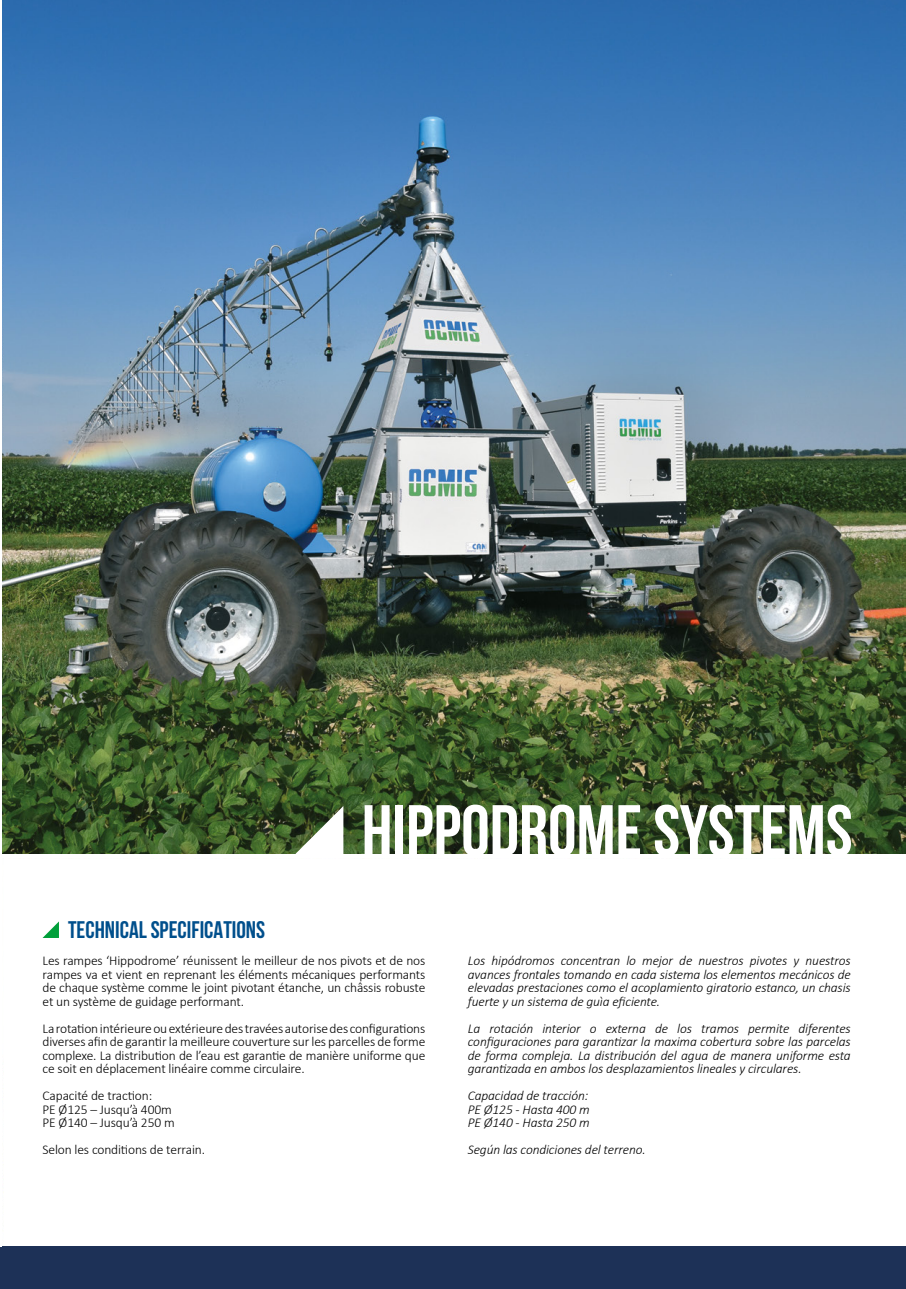
<style>
.page{position:relative;width:906px;height:1289px;background:#fff}
.page>*{position:absolute;margin:0;border:0;box-sizing:border-box;transform-origin:0 0}
.t1{font:700 72px "Bebas Neue";color:#fff}
.t2{font:700 24px "Bebas Neue";color:#004f8c}
.t3{font:300 13.5px/13.5px "Calibri";letter-spacing:-.01em;color:#000;text-align:justify}
.t4{font:italic 300 13.5px/13.5px "Calibri";letter-spacing:-.01em;color:#000;text-align:justify}
</style>
<div class="page">
<img style="left:2px;top:0;width:904px;height:938px">
<svg style="left:43px;top:921px;width:16px;height:17px"></svg>
<svg style="left:294px;top:806px;width:49px;height:48px"></svg>
<div style="left:0;top:1246px;width:906px;height:42px;background:#1d3157"></div>
<hr style="left:0;top:854px;width:906px;height:3px;background:#fff">
<h1 class="t1" style="left:362px;top:791px;width:492px">HIPPODROME SYSTEMS</h1>
<h2 class="t2" style="left:68px;top:916px;width:199px">TECHNICAL SPECIFICATIONS</h2>
<p class="t3" style="left:43px;top:953px;width:384px">Les rampes ‘Hippodrome’ réunissent le meilleur de nos pivots et de nos rampes va et vient en reprenant les éléments mécaniques performants de chaque système comme le joint pivotant étanche, un châssis robuste et un système de guidage performant.</p>
<p class="t3" style="left:43px;top:1021px;width:384px">La rotation intérieure ou extérieure des travées autorise des configurations diverses afin de garantir la meilleure couverture sur les parcelles de forme complexe. La distribution de l’eau est garantie de manière uniforme que ce soit en déplacement linéaire comme circulaire.</p>
<p class="t3" style="left:43px;top:1088px;width:134px;text-align:left">Capacité de traction:<br>PE Ø125 – Jusqu’à 400m<br>PE Ø140 – Jusqu’à 250 m</p>
<p class="t3" style="left:43px;top:1142px;width:164px">Selon les conditions de terrain.</p>
<p class="t4" style="left:468px;top:953px;width:384px">Los hipódromos concentran lo mejor de nuestros pivotes y nuestros avances frontales tomando en cada sistema los elementos mecánicos de elevadas prestaciones como el acoplamiento giratorio estanco, un chasis fuerte y un sistema de guìa eficiente.</p>
<p class="t4" style="left:468px;top:1021px;width:384px">La rotación interior o externa de los tramos permite diferentes configuraciones para garantizar la maxima cobertura sobre las parcelas de forma compleja. La distribución del agua de manera uniforme esta garantizada en ambos los desplazamientos lineales y circulares.</p>
<p class="t4" style="left:468px;top:1088px;width:123px">Capacidad de tracción:<br>PE Ø125 - Hasta 400 m PE Ø140 - Hasta 250 m</p>
<p class="t4" style="left:468px;top:1142px;width:179px">Según las condiciones del terreno.</p>
</div>
